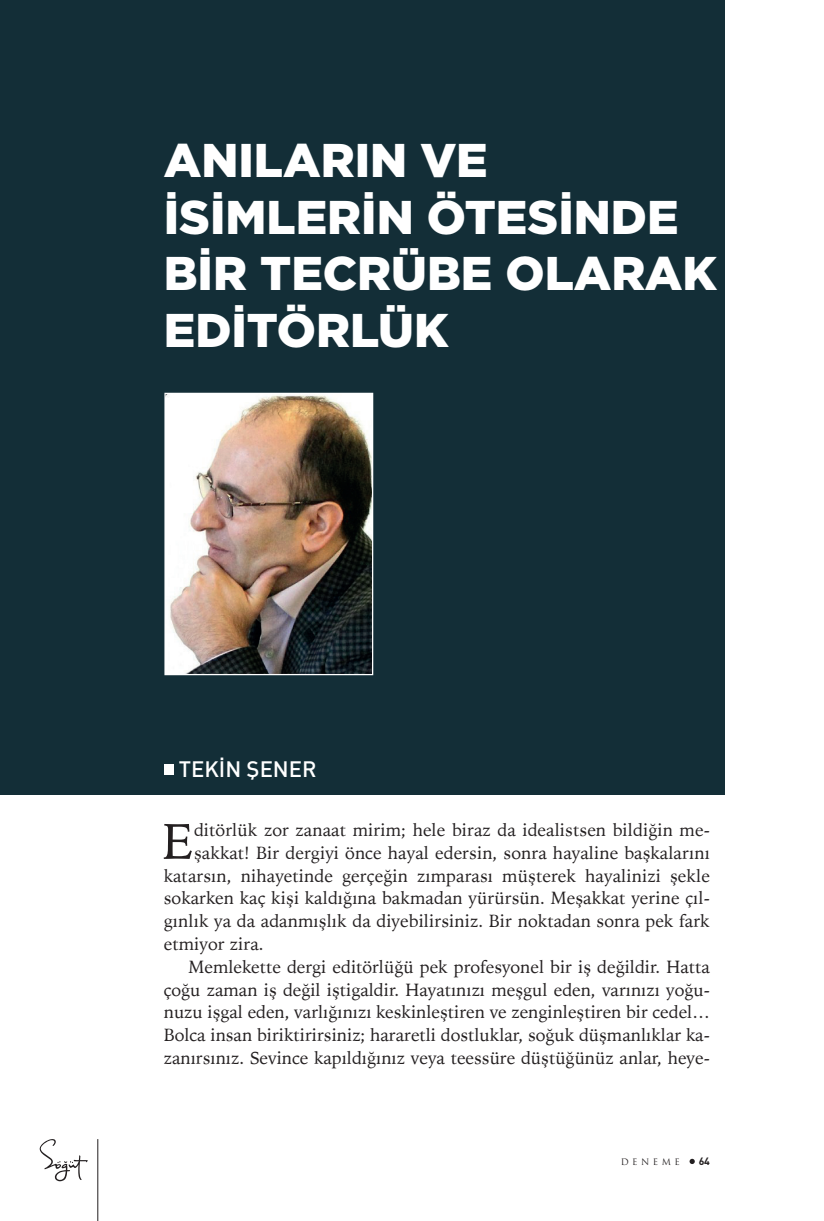
<style>
.page{position:relative;width:824px;height:1221px;background:#fff}
.page>*{position:absolute;margin:0;border:0;box-sizing:border-box;transform-origin:0 0}
.t1{font:50.23px "Iowan Old Style BT";color:#231f20}
.Baslıklar{font:900 47.25px/56.7px "Gotham";color:#fff}
.Yazarlar{font:22.05px "DIN Medium Tr";color:#fff}
.t2{font:17.5px/22.8px "Iowan Old Style BT";letter-spacing:.005em;color:#231f20;text-align:justify}
.t3{font:10.5px "DINT Bold Tr";color:#231f20}
.t4{font:8.75px "Trajan Pro";letter-spacing:.4em;color:#231f20}
</style>
<div class="page">
<svg style="left:40px;top:1139px;width:48px;height:42px"></svg>
<hr style="left:97px;top:1138px;width:1px;height:82px;background:#231f20">
<svg style="left:689px;top:1158px;width:5px;height:5px"></svg>
<div style="left:0;top:0;width:724px;height:794px;background:#132e37"></div>
<img style="left:166px;top:395px;width:205px;height:278px">
<div style="left:164px;top:393px;width:209px;height:282px;border:1px solid #fff"></div>
<div style="left:164px;top:764px;width:9px;height:10px;background:#fff"></div>
<p class="Baslıklar" style="left:164px;top:131px;width:516px">ANILARIN VE<br>İSİMLERİN ÖTESİNDE</p>
<p class="Baslıklar" style="left:164px;top:245px;width:554px">BİR TECRÜBE OLARAK<br>EDİTÖRLÜK</p>
<p class="Yazarlar" style="left:179px;top:754px;width:139px">TEKI N ŞENER</p>
<p class="t1" style="left:162px;top:809px;width:33px">E</p>
<p class="t2" style="left:194px;top:818px;width:517px">ditörlük zor zanaat mirim; hele biraz da idealistsen bildiğin me-</p>
<p class="t2" style="left:194px;top:841px;width:517px">şakkat! Bir dergiyi önce hayal edersin, sonra hayaline başkalarını</p>
<p class="t2" style="left:164px;top:864px;width:547px">katarsın, nihayetinde gerçeğin zımparası müşterek hayalinizi şekle</p>
<p class="t2" style="left:164px;top:886px;width:547px">sokarken kaç kişi kaldığına bakmadan yürürsün. Meşakkat yerine çıl-</p>
<p class="t2" style="left:164px;top:909px;width:547px">gınlık ya da adanmışlık da diyebilirsiniz. Bir noktadan sonra pek fark</p>
<p class="t2" style="left:164px;top:932px;width:101px">etmiyor zira.</p>
<p class="t2" style="left:164px;top:955px;width:547px;text-indent:25px">Memlekette dergi editörlüğü pek profesyonel bir iş değildir. Hatta çoğu zaman iş değil iştigaldir. Hayatınızı meşgul eden, varınızı yoğu&shy;nuzu işgal eden, varlığınızı keskinleştiren ve zenginleştiren bir cedel… Bolca insan biriktirirsiniz; hararetli dostluklar, soğuk düşmanlıklar ka&shy;zanırsınız. Sevince kapıldığınız veya teessüre düştüğünüz anlar, heye-</p>
<p class="t4" style="left:620px;top:1155px;width:60px">DENEME</p>
<p class="t3" style="left:698px;top:1153px;width:13px">64</p>
</div>
